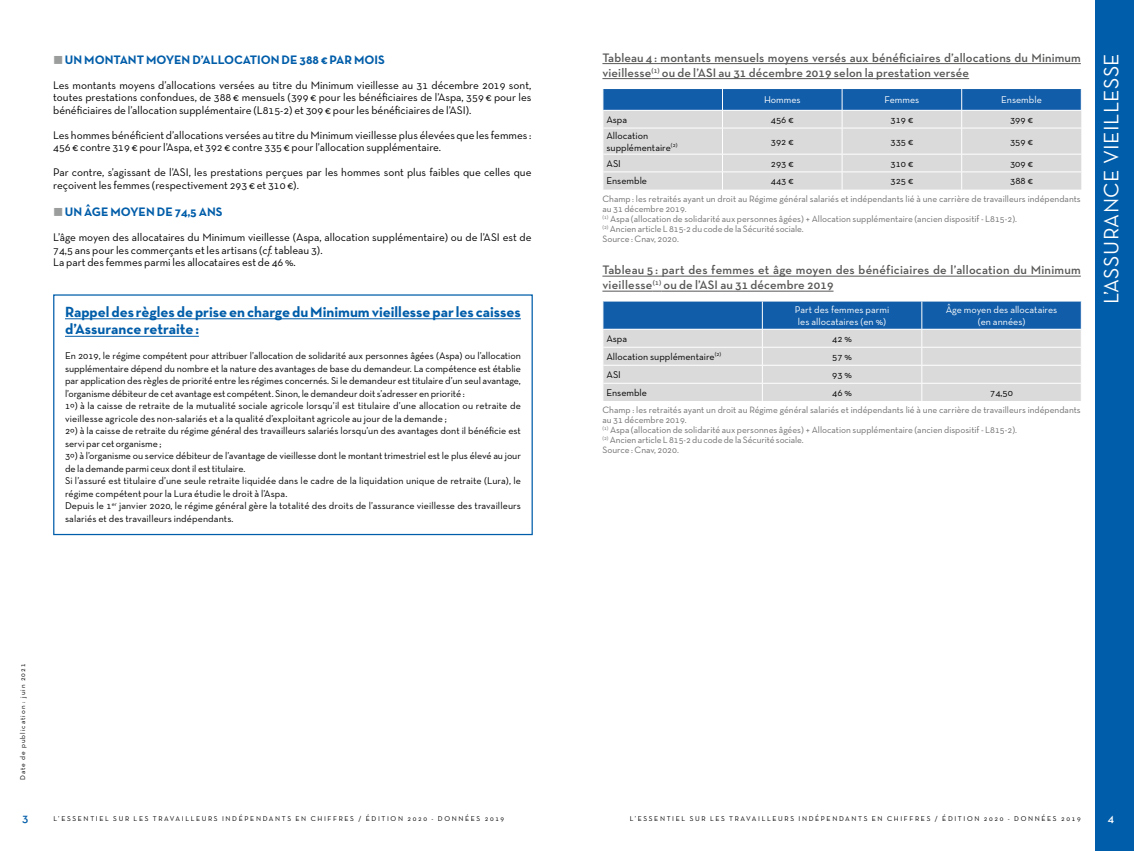
<style>
.page{position:relative;width:1134px;height:851px;background:#fff}
.page>*{position:absolute;margin:0;border:0;box-sizing:border-box;transform-origin:0 0}
.t1{font:21.25px "Neutra Text TF";letter-spacing:.02em;color:#fff}
.t2{font:700 15px/17.5px "Neutra Text TF";color:#005da9}
.t3{font:600 12.5px/15px "Neutra Text TF";letter-spacing:.01em;color:#575756}
.t4{font:700 12.5px "Neutra Text TF";color:#005da9}
.t5{font:600 12.12px "Neutra Text TF";color:#005da9}
.t6{font:600 12.12px "Neutra Text TF";color:#fff}
.t7{font:11.25px/12.5px "Neutra Text TF";color:#000}
.t8{font:10px/12.5px "Neutra Text TF";color:#000}
.t9{font:10px/12px "Neutra Text TF";color:#fff}
.t10{font:9.38px/10px "Neutra Text TF";color:#706f6f}
.t11{font:7.12px "Neutra Text TF";letter-spacing:.23em;color:#000}
.t12{font:7.12px "Neutra Text TF";letter-spacing:.14em;color:#000}
.s1{color:#9b9d9d}
.s2{font-style:italic}
</style>
<div class="page">
<div style="left:1095px;top:0;width:39px;height:850px;background:#005da9"></div>
<hr style="left:65px;top:318px;width:456px;height:1px;background:#005da9">
<hr style="left:65px;top:336px;width:134px;height:1px;background:#005da9">
<div style="left:53px;top:294px;width:480px;height:241px;border:1px solid #005da9"></div>
<hr style="left:602px;top:63px;width:479px;height:1px;background:#575756">
<hr style="left:602px;top:78px;width:49px;height:1px;background:#575756">
<hr style="left:660px;top:78px;width:309px;height:1px;background:#575756">
<hr style="left:602px;top:276px;width:479px;height:1px;background:#575756">
<hr style="left:602px;top:291px;width:51px;height:1px;background:#575756">
<hr style="left:661px;top:291px;width:172px;height:1px;background:#575756">
<svg style="left:603px;top:89px;width:479px;height:100px;background:#b3c1d1"></svg>
<svg style="left:603px;top:301px;width:479px;height:100px;background:#a6bace"></svg>
<p class="t4" style="left:53px;top:52px;width:333px"><span class="s1">■</span>UN MONTANT MOYEN D’ALLOCATION DE 388 € PAR MOIS</p>
<p class="t7" style="left:53px;top:78px;width:480px;text-align:justify">Les montants moyens d’allocations versées au titre du Minimum vieillesse au 31 décembre 2019 sont, toutes prestations confondues, de 388 € mensuels (399 € pour les bénéficiaires de l’Aspa, 359 € pour les bénéficiaires de l’allocation supplémentaire (L815-2) et 309 € pour les bénéficiaires de l’ASI).</p>
<p class="t7" style="left:53px;top:128px;width:480px">Les hommes bénéficient d’allocations versées au titre du Minimum vieillesse plus élevées que les femmes :<br>456 € contre 319 € pour l’Aspa, et 392 € contre 335 € pour l’allocation supplémentaire.</p>
<p class="t7" style="left:53px;top:166px;width:480px">Par contre, s’agissant de l’ASI, les prestations perçues par les hommes sont plus faibles que celles que reçoivent les femmes (respectivement 293 € et 310 €).</p>
<p class="t4" style="left:53px;top:204px;width:171px"><span class="s1">■</span>UN ÂGE MOYEN DE 74,5 ANS</p>
<p class="t7" style="left:53px;top:231px;width:480px">L’âge moyen des allocataires du Minimum vieillesse (Aspa, allocation supplémentaire) ou de l’ASI est de<br>74,5 ans pour les commerçants et les artisans (<span class="s2">cf.</span> tableau 3).<br>La part des femmes parmi les allocataires est de 46 %.</p>
<h2 class="t2" style="left:65px;top:302px;width:457px">Rappel des règles de prise en charge du Minimum vieillesse par les caisses d’Assurance retraite :</h2>
<p class="t8" style="left:65px;top:349px;width:457px">En 2019, le régime compétent pour attribuer l’allocation de solidarité aux personnes âgées (Aspa) ou l’allocation supplémentaire dépend du nombre et la nature des avantages de base du demandeur. La compétence est établie par application des règles de priorité entre les régimes concernés. Si le demandeur est titulaire d’un seul avantage, l’organisme débiteur de cet avantage est compétent. Sinon, le demandeur doit s’adresser en priorité :<br>1º) à la caisse de retraite de la mutualité sociale agricole lorsqu’il est titulaire d’une allocation ou retraite de vieillesse agricole des non-salariés et a la qualité d’exploitant agricole au jour de la demande ;<br>2º) à la caisse de retraite du régime général des travailleurs salariés lorsqu’un des avantages dont il bénéficie est servi par cet organisme ;<br>3º) à l’organisme ou service débiteur de l’avantage de vieillesse dont le montant trimestriel est le plus élevé au jour de la demande parmi ceux dont il est titulaire.<br>Si l’assuré est titulaire d’une seule retraite liquidée dans le cadre de la liquidation unique de retraite (Lura), le régime compétent pour la Lura étudie le droit à l’Aspa.<br>Depuis le 1<sup>er</sup> janvier 2020, le régime général gère la totalité des droits de l’assurance vieillesse des travailleurs salariés et des travailleurs indépendants.</p>
<p class="t3" style="left:602px;top:50px;width:480px">Tableau 4 : montants mensuels moyens versés aux bénéficiaires d’allocations du Minimum vieillesse<sup>(1)</sup> ou de l’ASI au 31 décembre 2019 selon la prestation versée</p>
<p class="t9" style="left:764px;top:94px;width:38px">Hommes</p>
<p class="t9" style="left:884px;top:94px;width:36px">Femmes</p>
<p class="t9" style="left:1001px;top:94px;width:42px">Ensemble</p>
<p class="t8" style="left:606px;top:113px;width:22px">Aspa</p>
<p class="t8" style="left:771px;top:113px;width:24px">456 €</p>
<p class="t8" style="left:890px;top:113px;width:24px">319 €</p>
<p class="t8" style="left:1010px;top:113px;width:24px">399 €</p>
<p class="t8" style="left:606px;top:129px;width:72px;line-height:12px">Allocation supplémentaire<sup>(2)</sup></p>
<p class="t8" style="left:771px;top:135px;width:24px">392 €</p>
<p class="t8" style="left:890px;top:135px;width:24px">335 €</p>
<p class="t8" style="left:1010px;top:135px;width:24px">359 €</p>
<p class="t8" style="left:606px;top:157px;width:16px">ASI</p>
<p class="t8" style="left:771px;top:157px;width:24px">293 €</p>
<p class="t8" style="left:890px;top:157px;width:24px">310 €</p>
<p class="t8" style="left:1010px;top:157px;width:24px">309 €</p>
<p class="t8" style="left:606px;top:174px;width:42px">Ensemble</p>
<p class="t8" style="left:771px;top:174px;width:24px">443 €</p>
<p class="t8" style="left:890px;top:174px;width:24px">325 €</p>
<p class="t8" style="left:1010px;top:174px;width:24px">388 €</p>
<p class="t10" style="left:602px;top:193px;width:480px">Champ : les retraités ayant un droit au Régime général salariés et indépendants lié à une carrière de travailleurs indépendants au 31 décembre 2019.<br><sup>(1)</sup> Aspa (allocation de solidarité aux personnes âgées) + Allocation supplémentaire (ancien dispositif - L815-2).<br><sup>(2)</sup> Ancien article L 815-2 du code de la Sécurité sociale.<br>Source : Cnav, 2020.</p>
<p class="t3" style="left:602px;top:262px;width:480px">Tableau 5 : part des femmes et âge moyen des bénéficiaires de l’allocation du Minimum vieillesse<sup>(1)</sup> ou de l’ASI au 31 décembre 2019</p>
<p class="t9" style="left:795px;top:303px;width:96px">Part des femmes parmi les allocataires (en %)</p>
<p class="t9" style="left:946px;top:303px;width:113px;text-align:center">Âge moyen des allocataires (en années)</p>
<p class="t8" style="left:606px;top:332px;width:22px">Aspa</p>
<p class="t8" style="left:832px;top:332px;width:21px">42%</p>
<p class="t8" style="left:606px;top:350px;width:116px">Allocation supplémentaire<sup>(2)</sup></p>
<p class="t8" style="left:832px;top:350px;width:21px">57%</p>
<p class="t8" style="left:606px;top:368px;width:16px">ASI</p>
<p class="t8" style="left:832px;top:368px;width:21px">93%</p>
<p class="t8" style="left:606px;top:386px;width:42px">Ensemble</p>
<p class="t8" style="left:832px;top:386px;width:21px">46%</p>
<p class="t8" style="left:990px;top:386px;width:24px">74,50</p>
<p class="t10" style="left:602px;top:404px;width:480px">Champ : les retraités ayant un droit au Régime général salariés et indépendants lié à une carrière de travailleurs indépendants au 31 décembre 2019.<br><sup>(1)</sup> Aspa (allocation de solidarité aux personnes âgées) + Allocation supplémentaire (ancien dispositif - L815-2).<br><sup>(2)</sup> Ancien article L 815-2 du code de la Sécurité sociale.<br>Source : Cnav, 2020.</p>
<h1 class="t1" style="left:1098px;top:304px;width:253px;rotate:-90deg">L’ASSURANCE VIEILLESSE</h1>
<p class="t12" style="left:18px;top:780px;width:118px;rotate:-90deg">Date de publication : juin 2021</p>
<p class="t5" style="left:22px;top:810px;width:8px">3</p>
<p class="t6" style="left:1108px;top:810px;width:8px">4</p>
<p class="t11" style="left:54px;top:814px;width:452px">L’ESSENTIEL SUR LES TRAVAILLEURS INDÉPENDANTS EN CHIFFRES / ÉDITION 2020 - DONNÉES 2019</p>
<p class="t11" style="left:630px;top:814px;width:452px">L’ESSENTIEL SUR LES TRAVAILLEURS INDÉPENDANTS EN CHIFFRES / ÉDITION 2020 - DONNÉES 2019</p>
</div>
